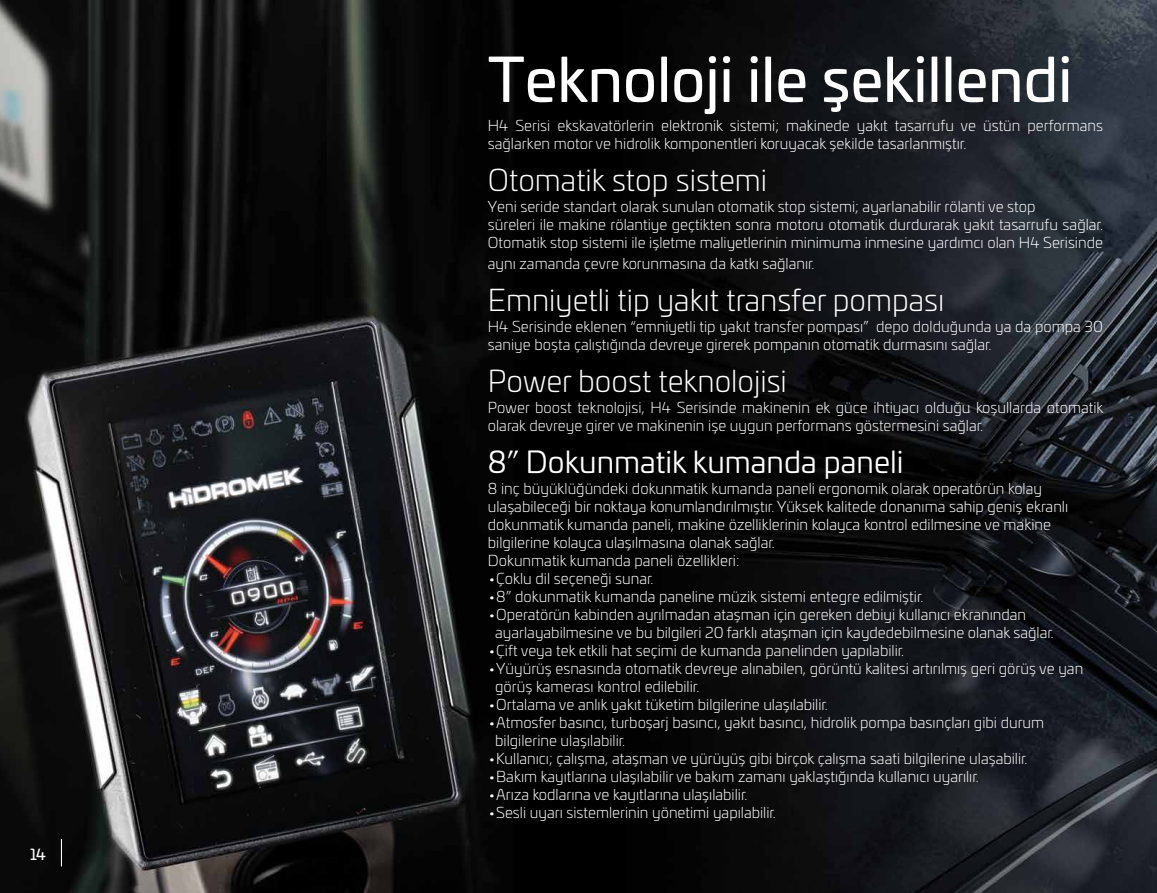
<style>
.page{position:relative;width:1157px;height:893px;background:#fff}
.page>*{position:absolute;margin:0;border:0;box-sizing:border-box;transform-origin:0 0}
.t1{font:60px "Univia Pro";color:#fff}
.t2{font:300 30px "Univia Pro";color:#fff}
.t3{font:30px "Univia Pro";color:#fff}
.t4{font:300 15px/18px "Univia Pro";color:#fff}
.t5{font:15px "Univia Pro";color:#fff}
</style>
<div class="page">
<img style="left:0;top:0;width:1157px;height:893px">
<svg style="left:61px;top:839px;width:1px;height:27px"></svg>
<p class="t5" style="left:30px;top:843px;width:17px">14</p>
<h1 class="t1" style="left:488px;top:35px;width:586px">Teknoloji ile şekillendi</h1>
<p class="t4" style="left:488px;top:115px;width:616px">H4 Serisi ekskavatörlerin elektronik sistemi; makinede yakıt tasarrufu ve üstün performans sağlarken motor ve hidrolik komponentleri koruyacak şekilde tasarlanmıştır.</p>
<h2 class="t2" style="left:488px;top:158px;width:281px">Otomatik stop sistemi</h2>
<p class="t4" style="left:488px;top:196px;width:616px">Yeni seride standart olarak sunulan otomatik stop sistemi; ayarlanabilir rölanti ve stop<br>süreleri ile makine rölantiye geçtikten sonra motoru otomatik durdurarak yakıt tasarrufu sağlar.<br>Otomatik stop sistemi ile işletme maliyetlerinin minimuma inmesine yardımcı olan H4 Serisinde</p>
<p class="t4" style="left:488px;top:253px;width:328px">aynı zamanda çevre korunmasına da katkı sağlanır.</p>
<h2 class="t2" style="left:488px;top:278px;width:458px">Emniyetli tip yakıt transfer pompası</h2>
<p class="t4" style="left:488px;top:316px;width:616px">H4 Serisinde eklenen “emniyetli tip yakıt transfer pompası” depo dolduğunda ya da pompa 30 saniye boşta çalıştığında devreye girerek pompanın otomatik durmasını sağlar.</p>
<h2 class="t2" style="left:488px;top:359px;width:300px">Power boost teknolojisi</h2>
<p class="t4" style="left:488px;top:397px;width:617px">Power boost teknolojisi, H4 Serisinde makinenin ek güce ihtiyacı olduğu koşullarda otomatik olarak devreye girer ve makinenin işe uygun performans göstermesini sağlar.</p>
<h2 class="t3" style="left:488px;top:440px;width:417px">8” Dokunmatik kumanda paneli</h2>
<p class="t4" style="left:488px;top:478px;width:582px">8 inç büyüklüğündeki dokunmatik kumanda paneli ergonomik olarak operatörün kolay ulaşabileceği bir noktaya konumlandırılmıştır. Yüksek kalitede donanıma sahip geniş ekranlı dokunmatik kumanda paneli, makine özelliklerinin kolayca kontrol edilmesine ve makine bilgilerine kolayca ulaşılmasına olanak sağlar.<br>Dokunmatik kumanda paneli özellikleri:</p>
<p class="t4" style="left:488px;top:568px;width:167px">•Çoklu dil seçeneği sunar.</p>
<p class="t4" style="left:488px;top:586px;width:437px">•8” dokunmatik kumanda paneline müzik sistemi entegre edilmiştir.</p>
<p class="t4" style="left:495px;top:604px;width:560px;text-indent:-7px">•Operatörün kabinden ayrılmadan ataşman için gereken debiyi kullanıcı ekranından ayarlayabilmesine ve bu bilgileri 20 farklı ataşman için kaydedebilmesine olanak sağlar.</p>
<p class="t4" style="left:488px;top:640px;width:418px">•Çift veya tek etkili hat seçimi de kumanda panelinden yapılabilir.</p>
<p class="t4" style="left:495px;top:658px;width:589px;text-indent:-7px">•Yüyürüş esnasında otomatik devreye alınabilen, görüntü kalitesi artırılmış geri görüş ve yan görüş kamerası kontrol edilebilir.</p>
<p class="t4" style="left:488px;top:694px;width:341px">•Ortalama ve anlık yakıt tüketim bilgilerine ulaşılabilir.</p>
<p class="t4" style="left:495px;top:712px;width:550px;text-indent:-7px">•Atmosfer basıncı, turboşarj basıncı, yakıt basıncı, hidrolik pompa basınçları gibi durum bilgilerine ulaşılabilir.</p>
<p class="t4" style="left:488px;top:748px;width:541px">•Kullanıcı; çalışma, ataşman ve yürüyüş gibi birçok çalışma saati bilgilerine ulaşabilir.</p>
<p class="t4" style="left:488px;top:766px;width:492px">•Bakım kayıtlarına ulaşılabilir ve bakım zamanı yaklaştığında kullanıcı uyarılır.</p>
<p class="t4" style="left:488px;top:784px;width:261px">•Arıza kodlarına ve kayıtlarına ulaşılabilir.</p>
<p class="t4" style="left:488px;top:802px;width:289px">•Sesli uyarı sistemlerinin yönetimi yapılabilir.</p>
</div>
